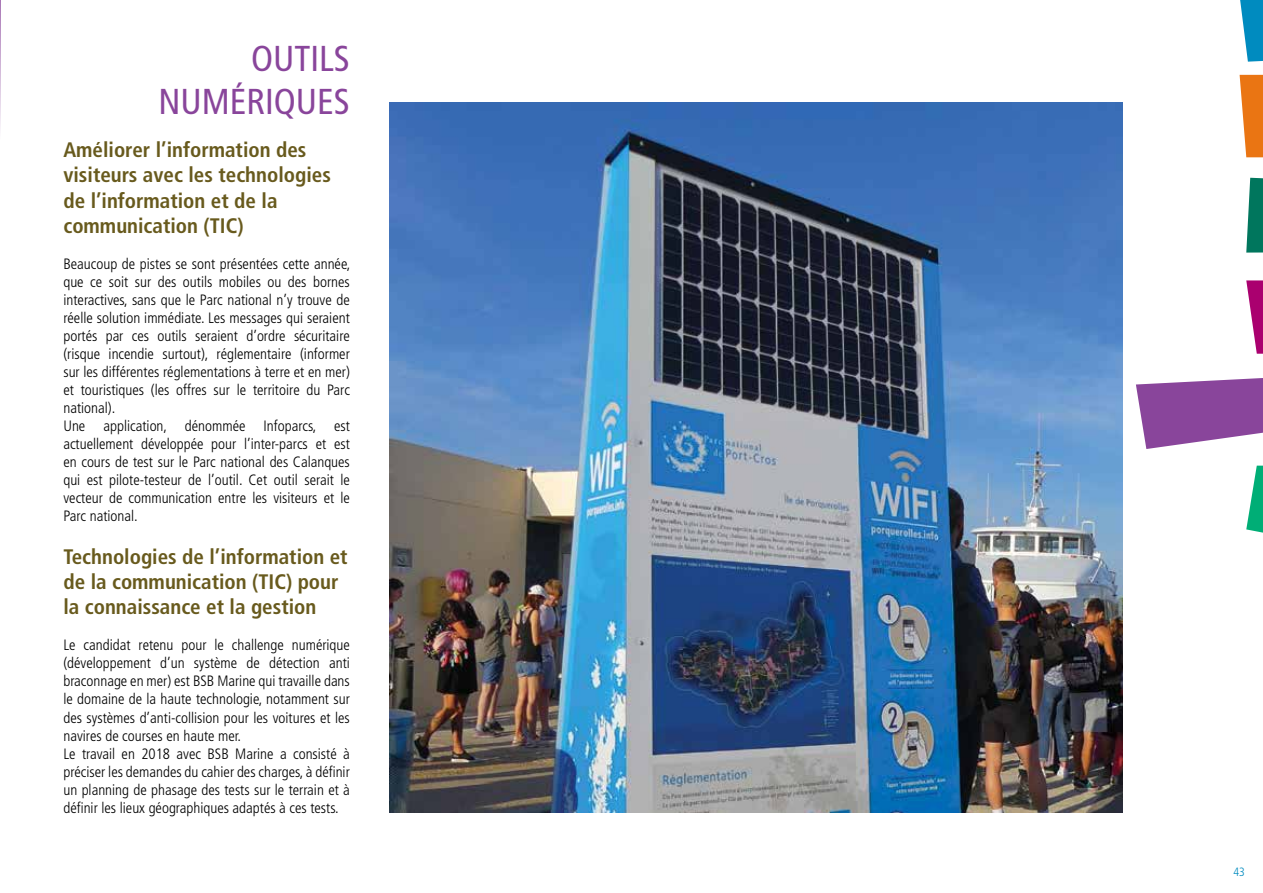
<style>
.page{position:relative;width:1263px;height:893px;background:#fff}
.page>*{position:absolute;margin:0;border:0;box-sizing:border-box;transform-origin:0 0}
.t1{font:condensed 36px/43.2px "Frutiger LT Std";color:#89459b;text-align:right}
.t2{font:700 condensed 21px/25.2px "Frutiger LT Std";color:#685a1d}
.t3{font:300 condensed 15px/18px "Frutiger LT Std";color:#000}
.t4{font:300 condensed 12px "Frutiger LT Std";color:#008bbf}
</style>
<div class="page">
<svg style="left:0;top:0;width:1px;height:130px"></svg>
<svg style="left:1136px;top:378px;width:127px;height:71px"></svg>
<svg style="left:1246px;top:466px;width:17px;height:67px"></svg>
<svg style="left:1240px;top:0;width:23px;height:62px"></svg>
<svg style="left:1239px;top:75px;width:24px;height:82px;background:#ed8b39"></svg>
<svg style="left:1246px;top:178px;width:17px;height:75px"></svg>
<svg style="left:1246px;top:280px;width:17px;height:74px"></svg>
<img style="left:389px;top:102px;width:734px;height:710px">
<h1 class="t1" style="left:158px;top:37px;width:193px">OUTILS<br>NUMÉRIQUES</h1>
<h2 class="t2" style="left:63px;top:137px;width:269px">Améliorer l’information des visiteurs avec les technologies de l’information et de la communication (TIC)</h2>
<p class="t3" style="left:63px;top:255px;width:289px">Beaucoup de pistes se sont présentées cette année, que ce soit sur des outils mobiles ou des bornes interactives, sans que le Parc national n’y trouve de réelle solution immédiate. Les messages qui seraient portés par ces outils seraient d’ordre sécuritaire (risque incendie surtout), réglementaire (informer sur les différentes réglementations à terre et en mer) et touristiques (les offres sur le territoire du Parc national).<br>Une application, dénommée Infoparcs, est actuellement développée pour l’inter-parcs et est en cours de test sur le Parc national des Calanques qui est pilote-testeur de l’outil. Cet outil serait le vecteur de communication entre les visiteurs et le Parc national.</p>
<h2 class="t2" style="left:63px;top:544px;width:286px">Technologies de l’information et de la communication (TIC) pour la connaissance et la gestion</h2>
<p class="t3" style="left:63px;top:636px;width:288px">Le candidat retenu pour le challenge numérique (développement d’un système de détection anti braconnage en mer) est BSB Marine qui travaille dans le domaine de la haute technologie, notamment sur des systèmes d’anti-collision pour les voitures et les navires de courses en haute mer.<br>Le travail en 2018 avec BSB Marine a consisté à préciser les demandes du cahier des charges, à définir un planning de phasage des tests sur le terrain et à définir les lieux géographiques adaptés à ces tests.</p>
<p class="t4" style="left:1233px;top:865px;width:13px">43</p>
</div>
